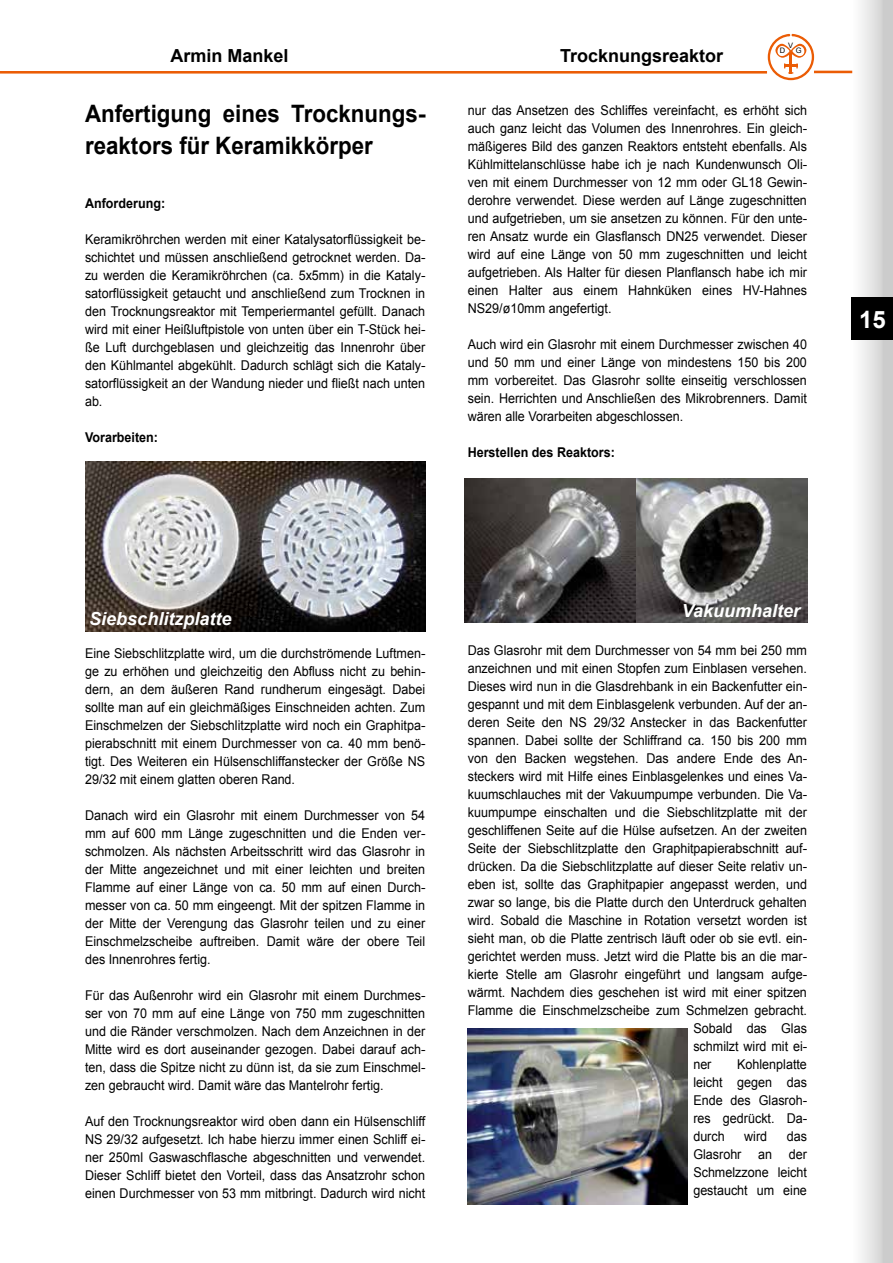
<style>
.page{position:relative;width:893px;height:1263px;background:#fff}
.page>*{position:absolute;margin:0;border:0;box-sizing:border-box;transform-origin:0 0}
.t1{font:700 24px/31.5px "Arial";color:#000;scale:.93 1}
.t2{font:700 24px "Arial";color:#fff}
.t3{font:italic 700 18px "Arial";color:#fff}
.t4{font:700 18px "Arial";color:#000}
.t5{font:13.5px/18px "Arial";color:#000;text-align:justify;scale:.93 1}
.t6{font:700 13.5px "Arial";color:#000;scale:.93 1}
.t7{font:7.5px "Arial";color:#000}
</style>
<div class="page">
<img style="left:635px;top:478px;width:173px;height:145px">
<div style="left:852px;top:0;width:41px;height:1263px;background:linear-gradient(to right,#fff,#c5c5c5)"></div>
<div style="left:852px;top:298px;width:41px;height:42px;background:#000"></div>
<hr style="left:0;top:71px;width:767px;height:3px;background:#eb5c05">
<hr style="left:814px;top:71px;width:38px;height:2px;background:#eb5c05">
<svg style="left:768px;top:34px;width:46px;height:46px"></svg>
<img style="left:85px;top:461px;width:340px;height:170px">
<img style="left:465px;top:478px;width:170px;height:145px">
<img style="left:468px;top:1028px;width:219px;height:176px">
<h2 class="t4" style="left:170px;top:43px;width:120px">Armin Mankel</h2>
<h2 class="t4" style="left:560px;top:43px;width:165px">Trocknungsreaktor</h2>
<p class="t7" style="left:788px;top:40px;width:7px">V</p>
<p class="t7" style="left:780px;top:46px;width:7px">D</p>
<p class="t7" style="left:796px;top:46px;width:7px">G</p>
<h1 class="t1" style="left:85px;top:99px;width:368px">Anfertigung eines Trocknungs&shy;reaktors für Keramikkörper</h1>
<p class="t6" style="left:85px;top:194px;width:88px">Anforderung:</p>
<p class="t5" style="left:85px;top:230px;width:368px">Keramikröhrchen werden mit einer Katalysatorflüssigkeit be&shy;schichtet und müssen anschließend getrocknet werden. Da&shy;zu werden die Keramikröhrchen (ca. 5x5mm) in die Kataly&shy;satorflüssigkeit getaucht und anschließend zum Trocknen in den Trocknungsreaktor mit Temperiermantel gefüllt. Danach wird mit einer Heißluftpistole von unten über ein T-Stück hei&shy;ße Luft durchgeblasen und gleichzeitig das Innenrohr über den Kühlmantel abgekühlt. Dadurch schlägt sich die Kataly&shy;satorflüssigkeit an der Wandung nieder und fließt nach unten ab.</p>
<p class="t6" style="left:85px;top:428px;width:80px">Vorarbeiten:</p>
<p class="t5" style="left:468px;top:101px;width:367px">nur das Ansetzen des Schliffes vereinfacht, es erhöht sich auch ganz leicht das Volumen des Innenrohres. Ein gleich&shy;mäßigeres Bild des ganzen Reaktors entsteht ebenfalls. Als Kühlmittelanschlüsse habe ich je nach Kundenwunsch Oli&shy;ven mit einem Durchmesser von 12 mm oder GL18 Gewin&shy;derohre verwendet. Diese werden auf Länge zugeschnitten und aufgetrieben, um sie ansetzen zu können. Für den unte&shy;ren Ansatz wurde ein Glasflansch DN25 verwendet. Dieser wird auf eine Länge von 50 mm zugeschnitten und leicht aufgetrieben. Als Halter für diesen Planflansch habe ich mir einen Halter aus einem Hahnküken eines HV-Hahnes NS29/ø10mm angefertigt.</p>
<p class="t5" style="left:468px;top:335px;width:366px">Auch wird ein Glasrohr mit einem Durchmesser zwischen 40 und 50 mm und einer Länge von mindestens 150 bis 200 mm vorbereitet. Das Glasrohr sollte einseitig verschlossen sein. Herrichten und Anschließen des Mikrobrenners. Damit wären alle Vorarbeiten abgeschlossen.</p>
<p class="t6" style="left:468px;top:443px;width:160px">Herstellen des Reaktors:</p>
<h1 class="t2" style="left:859px;top:303px;width:28px">15</h1>
<h2 class="t3" style="left:89px;top:606px;width:144px">Siebschlitzplatte</h2>
<p class="t5" style="left:85px;top:644px;width:368px">Eine Siebschlitzplatte wird, um die durchströmende Luftmen&shy;ge zu erhöhen und gleichzeitig den Abfluss nicht zu behin&shy;dern, an dem äußeren Rand rundherum eingesägt. Dabei sollte man auf ein gleichmäßiges Einschneiden achten. Zum Einschmelzen der Siebschlitzplatte wird noch ein Graphitpa&shy;pierabschnitt mit einem Durchmesser von ca. 40 mm benö&shy;tigt. Des Weiteren ein Hülsenschliffanstecker der Größe NS 29/32 mit einem glatten oberen Rand.</p>
<p class="t5" style="left:85px;top:806px;width:368px">Danach wird ein Glasrohr mit einem Durchmesser von 54 mm auf 600 mm Länge zugeschnitten und die Enden ver&shy;schmolzen. Als nächsten Arbeitsschritt wird das Glasrohr in der Mitte angezeichnet und mit einer leichten und breiten Flamme auf einer Länge von ca. 50 mm auf einen Durch&shy;messer von ca. 50 mm eingeengt. Mit der spitzen Flamme in der Mitte der Verengung das Glasrohr teilen und zu einer Einschmelzscheibe auftreiben. Damit wäre der obere Teil des Innenrohres fertig.</p>
<p class="t5" style="left:85px;top:986px;width:368px">Für das Außenrohr wird ein Glasrohr mit einem Durchmes&shy;ser von 70 mm auf eine Länge von 750 mm zugeschnitten und die Ränder verschmolzen. Nach dem Anzeichnen in der Mitte wird es dort auseinander gezogen. Dabei darauf ach&shy;ten, dass die Spitze nicht zu dünn ist, da sie zum Einschmel&shy;zen gebraucht wird. Damit wäre das Mantelrohr fertig.</p>
<p class="t5" style="left:85px;top:1112px;width:368px">Auf den Trocknungsreaktor wird oben dann ein Hülsenschliff NS 29/32 aufgesetzt. Ich habe hierzu immer einen Schliff ei&shy;ner 250ml Gaswaschflasche abgeschnitten und verwendet.<br>Dieser Schliff bietet den Vorteil, dass das Ansatzrohr schon einen Durchmesser von 53 mm mitbringt. Dadurch wird nicht</p>
<h2 class="t3" style="left:682px;top:598px;width:120px">Vakuumhalter</h2>
<p class="t5" style="left:468px;top:641px;width:366px">Das Glasrohr mit dem Durchmesser von 54 mm bei 250 mm</p>
<p class="t5" style="left:468px;top:659px;width:366px">anzeichnen und mit einen Stopfen zum Einblasen versehen.</p>
<p class="t5" style="left:468px;top:677px;width:367px">Dieses wird nun in die Glasdrehbank in ein Backenfutter ein-</p>
<p class="t5" style="left:468px;top:695px;width:367px">gespannt und mit dem Einblasgelenk verbunden. Auf der an-</p>
<p class="t5" style="left:468px;top:713px;width:366px">deren Seite den NS 29/32 Anstecker in das Backenfutter</p>
<p class="t5" style="left:468px;top:731px;width:366px">spannen. Dabei sollte der Schliffrand ca. 150 bis 200 mm</p>
<p class="t5" style="left:468px;top:749px;width:367px">von den Backen wegstehen. Das andere Ende des An-</p>
<p class="t5" style="left:468px;top:767px;width:367px">steckers wird mit Hilfe eines Einblasgelenkes und eines Va-</p>
<p class="t5" style="left:468px;top:785px;width:367px">kuumschlauches mit der Vakuumpumpe verbunden. Die Va-</p>
<p class="t5" style="left:468px;top:803px;width:366px">kuumpumpe einschalten und die Siebschlitzplatte mit der</p>
<p class="t5" style="left:468px;top:821px;width:366px">geschliffenen Seite auf die Hülse aufsetzen. An der zweiten</p>
<p class="t5" style="left:468px;top:839px;width:367px">Seite der Siebschlitzplatte den Graphitpapierabschnitt auf-</p>
<p class="t5" style="left:468px;top:857px;width:367px">drücken. Da die Siebschlitzplatte auf dieser Seite relativ un-</p>
<p class="t5" style="left:468px;top:875px;width:366px">eben ist, sollte das Graphitpapier angepasst werden, und</p>
<p class="t5" style="left:468px;top:893px;width:366px">zwar so lange, bis die Platte durch den Unterdruck gehalten</p>
<p class="t5" style="left:468px;top:911px;width:366px">wird. Sobald die Maschine in Rotation versetzt worden ist</p>
<p class="t5" style="left:468px;top:929px;width:367px">sieht man, ob die Platte zentrisch läuft oder ob sie evtl. ein-</p>
<p class="t5" style="left:468px;top:947px;width:367px">gerichtet werden muss. Jetzt wird die Platte bis an die mar-</p>
<p class="t5" style="left:468px;top:965px;width:367px">kierte Stelle am Glasrohr eingeführt und langsam aufge-</p>
<p class="t5" style="left:468px;top:983px;width:366px">wärmt. Nachdem dies geschehen ist wird mit einer spitzen</p>
<p class="t5" style="left:468px;top:1001px;width:366px">Flamme die Einschmelzscheibe zum Schmelzen gebracht.</p>
<p class="t5" style="left:693px;top:1019px;width:124px">Sobald das Glas</p>
<p class="t5" style="left:693px;top:1037px;width:124px">schmilzt wird mit ei-</p>
<p class="t5" style="left:693px;top:1055px;width:21px">ner</p>
<p class="t5" style="left:693px;top:1055px;width:124px;text-indent:44px">Kohlenplatte leicht gegen das Ende des Glasroh&shy;res gedrückt. Da&shy;durch</p>
<p class="t5" style="left:693px;top:1127px;width:124px;text-indent:93px">das Glasrohr an der Schmelzzone leicht gestaucht um eine</p>
<p class="t5" style="left:744px;top:1127px;width:26px">wird</p>
</div>
